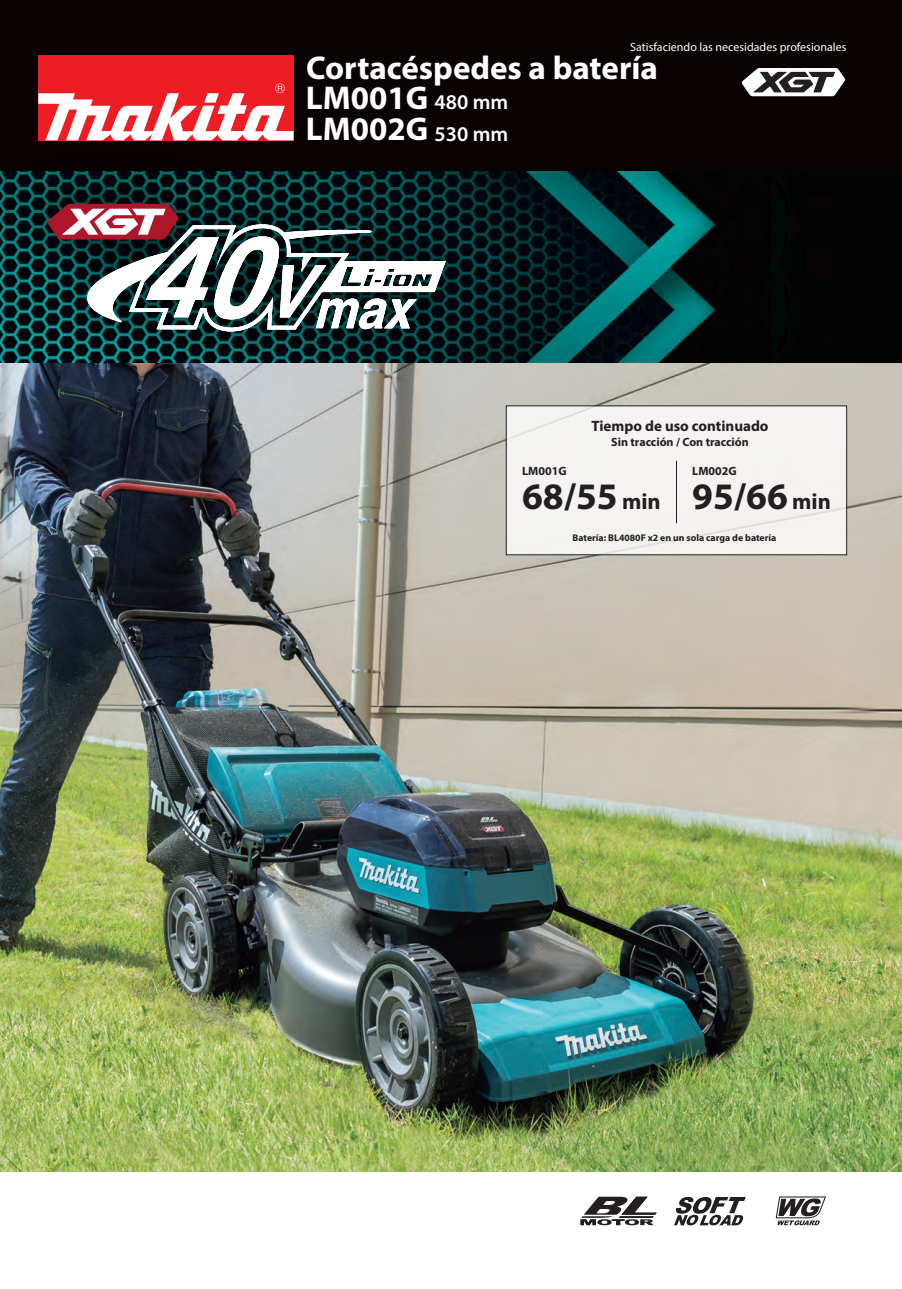
<style>
.page{position:relative;width:902px;height:1289px;background:#fff}
.page>*{position:absolute;margin:0;border:0;box-sizing:border-box;transform-origin:0 0}
.t1{font:700 37.5px "Myriad Pro";color:#231f20}
.t2{font:700 33px/61.8px "Myriad Pro";color:#fff}
.t3{font:700 15px "Myriad Pro";color:#231f20}
.t4{font:12px "Myriad Pro";color:#fff}
.t5{font:700 12px "Myriad Pro";color:#231f20}
.t6{font:700 9.75px "Myriad Pro";color:#231f20}
.s1{font-weight:600;font-size:21px}
.s2{font-size:22.5px}
</style>
<div class="page">
<div style="left:0;top:0;width:901px;height:172px;background:#080302"></div>
<svg style="left:741px;top:68px;width:104px;height:28px;background:#9a9898"></svg>
<img style="left:0;top:172px;width:901px;height:998px">
<img style="left:0;top:140px;width:510px;height:255px">
<svg style="left:47px;top:204px;width:398px;height:127px"></svg>
<div style="left:38px;top:55px;width:255px;height:85px;background:#ee1d23"></div>
<svg style="left:38px;top:84px;width:255px;height:56px"></svg>
<svg style="left:580px;top:1196px;width:76px;height:29px"></svg>
<svg style="left:674px;top:1197px;width:71px;height:28px"></svg>
<svg style="left:775px;top:1196px;width:51px;height:29px"></svg>
<div style="left:506px;top:406px;width:340px;height:148px;background:#f4f3f1"></div>
<div style="left:506px;top:405px;width:341px;height:150px;border:1px solid #231f20"></div>
<hr style="left:676px;top:461px;width:1px;height:62px;background:#231f20">
<p class="t4" style="left:630px;top:40px;width:218px">Satisfaciendo las necesidades profesionales</p>
<p class="t2" style="left:306px;top:35px;width:353px">Cortacéspedes a batería<br>LM002G <span class="s1">530 mm</span></p>
<p class="t2" style="left:306px;top:66px;width:204px">LM001G <span class="s1">480 mm</span></p>
<p class="t3" style="left:591px;top:416px;width:178px">Tiempo de uso continuado</p>
<p class="t5" style="left:611px;top:433px;width:139px">Sin tracción / Con tracción</p>
<p class="t5" style="left:522px;top:463px;width:46px">LM001G</p>
<p class="t1" style="left:522px;top:472px;width:140px">68/55 <span class="s2">min</span></p>
<p class="t5" style="left:692px;top:463px;width:46px">LM002G</p>
<p class="t1" style="left:692px;top:472px;width:140px">95/66 <span class="s2">min</span></p>
<p class="t6" style="left:572px;top:531px;width:205px">Batería: BL4080F x2 en un sola carga de batería</p>
</div>
